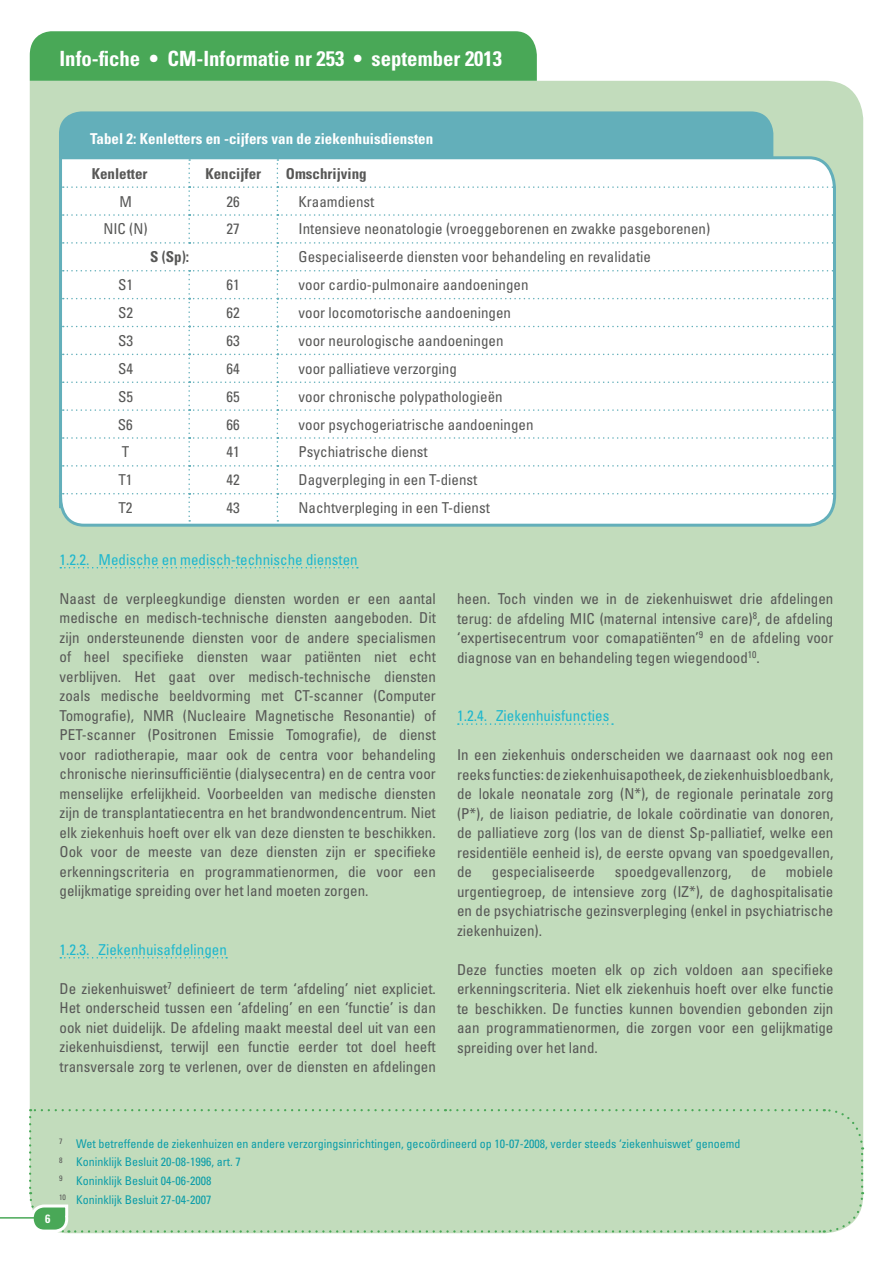
<style>
.page{position:relative;width:893px;height:1263px;background:#fff}
.page>*{position:absolute;margin:0;border:0;box-sizing:border-box;transform-origin:0 0}
.t1{font:700 condensed 21px "Univers LT Std";color:#fff}
.t2{font:condensed 15px/19.5px "Univers LT Std";color:#575756;text-align:justify}
.t3{font:condensed 15px "Univers LT Std";color:#1db7ce}
.t4{font:700 condensed 15px "Univers LT Std";color:#fff}
.t5{font:700 condensed 15px "Univers LT Std";color:#575756}
.t6{font:condensed 12px/18.6px "Univers LT Std";color:#0c9da9}
.t7{font:700 condensed 12px "Univers LT Std";color:#fff}
</style>
<div class="page">
<div style="left:30px;top:81px;width:833px;height:1027px;background:#c2dcbc"></div>
<div style="left:30px;top:31px;width:507px;height:50px;background:#49a857"></div>
<svg style="left:458px;top:723px;width:155px;height:2px"></svg>
<svg style="left:60px;top:567px;width:298px;height:1px"></svg>
<svg style="left:60px;top:957px;width:167px;height:1px"></svg>
<svg style="left:58px;top:155px;width:780px;height:373px;background:#a0cdc7"></svg>
<svg style="left:59px;top:111px;width:774px;height:411px"></svg>
<div style="left:28px;top:1108px;width:836px;height:126px;background:#c2dcbc"></div>
<hr style="left:0;top:1217px;width:38px;height:1px;background:#49a857">
<h1 class="t1" style="left:60px;top:46px;width:444px">Info-fiche • CM-Informatie nr 253 • september 2013</h1>
<p class="t4" style="left:90px;top:129px;width:345px">Tabel 2: Kenletters en -cijfers van de ziekenhuisdiensten</p>
<p class="t5" style="left:92px;top:164px;width:57px">Kenletter</p>
<p class="t5" style="left:205px;top:164px;width:57px">Kencijfer</p>
<p class="t5" style="left:286px;top:164px;width:82px">Omschrijving</p>
<p class="t2" style="left:119px;top:191px;width:14px">M</p>
<p class="t2" style="left:227px;top:191px;width:15px">26</p>
<p class="t2" style="left:299px;top:191px;width:77px">Kraamdienst</p>
<p class="t2" style="left:103px;top:219px;width:46px">NIC (N)</p>
<p class="t2" style="left:227px;top:219px;width:15px">27</p>
<p class="t2" style="left:299px;top:219px;width:413px">Intensieve neonatologie (vroeggeborenen en zwakke pasgeborenen)</p>
<p class="t5" style="left:150px;top:248px;width:41px">S (Sp):</p>
<p class="t2" style="left:299px;top:247px;width:354px">Gespecialiseerde diensten voor behandeling en revalidatie</p>
<p class="t2" style="left:118px;top:275px;width:16px">S1</p>
<p class="t2" style="left:227px;top:275px;width:15px">61</p>
<p class="t2" style="left:299px;top:275px;width:231px">voor cardio-pulmonaire aandoeningen</p>
<p class="t2" style="left:118px;top:303px;width:16px">S2</p>
<p class="t2" style="left:227px;top:303px;width:15px">62</p>
<p class="t2" style="left:299px;top:303px;width:214px">voor locomotorische aandoeningen</p>
<p class="t2" style="left:118px;top:331px;width:16px">S3</p>
<p class="t2" style="left:227px;top:331px;width:15px">63</p>
<p class="t2" style="left:299px;top:331px;width:206px">voor neurologische aandoeningen</p>
<p class="t2" style="left:118px;top:358px;width:16px">S4</p>
<p class="t2" style="left:227px;top:358px;width:15px">64</p>
<p class="t2" style="left:299px;top:358px;width:160px">voor palliatieve verzorging</p>
<p class="t2" style="left:118px;top:386px;width:16px">S5</p>
<p class="t2" style="left:227px;top:386px;width:15px">65</p>
<p class="t2" style="left:299px;top:386px;width:206px">voor chronische polypathologieën</p>
<p class="t2" style="left:118px;top:414px;width:16px">S6</p>
<p class="t2" style="left:226px;top:414px;width:15px">66</p>
<p class="t2" style="left:299px;top:414px;width:236px">voor psychogeriatrische aandoeningen</p>
<p class="t2" style="left:122px;top:442px;width:9px">T</p>
<p class="t2" style="left:226px;top:442px;width:15px">41</p>
<p class="t2" style="left:298px;top:442px;width:131px">Psychiatrische dienst</p>
<p class="t2" style="left:118px;top:470px;width:16px">T1</p>
<p class="t2" style="left:226px;top:470px;width:15px">42</p>
<p class="t2" style="left:298px;top:470px;width:180px">Dagverpleging in een T-dienst</p>
<p class="t2" style="left:118px;top:498px;width:16px">T2</p>
<p class="t2" style="left:226px;top:498px;width:15px">43</p>
<p class="t2" style="left:298px;top:498px;width:193px">Nachtverpleging in een T-dienst</p>
<p class="t3" style="left:60px;top:550px;width:300px">1.2.2. Medische en medisch-technische diensten</p>
<p class="t2" style="left:60px;top:588px;width:378px">Naast de verpleegkundige diensten worden er een aantal medische en medisch-technische diensten aangeboden. Dit zijn ondersteunende diensten voor de andere specialismen of heel specifieke diensten waar patiënten niet echt verblijven. Het gaat over medisch-technische diensten zoals medische beeldvorming met CT-scanner (Computer Tomografie), NMR (Nucleaire Magnetische Resonantie) of PET-scanner (Positronen Emissie Tomografie), de dienst voor radiotherapie, maar ook de centra voor behandeling chronische nierinsufficiëntie (dialysecentra) en de centra voor menselijke erfelijkheid. Voorbeelden van medische diensten zijn de transplantatiecentra en het brandwondencentrum. Niet elk ziekenhuis hoeft over elk van deze diensten te beschikken.<br>Ook voor de meeste van deze diensten zijn er specifieke erkenningscriteria en programmatienormen, die voor een gelijkmatige spreiding over het land moeten zorgen.</p>
<p class="t3" style="left:60px;top:940px;width:169px">1.2.3. Ziekenhuisafdelingen</p>
<p class="t2" style="left:60px;top:978px;width:378px">De ziekenhuiswet<sup>7</sup> definieert de term ‘afdeling’ niet expliciet.<br>Het onderscheid tussen een ‘afdeling’ en een ‘functie’ is dan ook niet duidelijk. De afdeling maakt meestal deel uit van een ziekenhuisdienst, terwijl een functie eerder tot doel heeft transversale zorg te verlenen, over de diensten en afdelingen</p>
<p class="t2" style="left:457px;top:589px;width:378px">heen. Toch vinden we in de ziekenhuiswet drie afdelingen terug: de afdeling MIC (maternal intensive care)<sup>8</sup>, de afdeling ‘expertisecentrum voor comapatiënten’<sup>9</sup> en de afdeling voor diagnose van en behandeling tegen wiegendood<sup>10</sup>.</p>
<p class="t3" style="left:457px;top:706px;width:154px">1.2.4. Ziekenhuisfuncties</p>
<p class="t2" style="left:457px;top:745px;width:378px">In een ziekenhuis onderscheiden we daarnaast ook nog een reeks functies: de ziekenhuisapotheek, de ziekenhuisbloedbank, de lokale neonatale zorg (N*), de regionale perinatale zorg (P*), de liaison pediatrie, de lokale coördinatie van donoren, de palliatieve zorg (los van de dienst Sp-palliatief, welke een residentiële eenheid is), de eerste opvang van spoedgevallen, de</p>
<p class="t2" style="left:457px;top:862px;width:378px;text-indent:329px">mobiele urgentiegroep, de intensieve zorg (IZ*), de daghospitalisatie en de psychiatrische gezinsverpleging (enkel in psychiatrische ziekenhuizen).</p>
<p class="t2" style="left:457px;top:959px;width:378px">Deze functies moeten elk op zich voldoen aan specifieke erkenningscriteria. Niet elk ziekenhuis hoeft over elke functie te beschikken. De functies kunnen bovendien gebonden zijn aan programmatienormen, die zorgen voor een gelijkmatige spreiding over het land.</p>
<p class="t2" style="left:492px;top:862px;width:105px">gespecialiseerde</p>
<p class="t2" style="left:615px;top:862px;width:118px">spoedgevallenzorg,</p>
<p class="t2" style="left:751px;top:862px;width:16px">de</p>
<p class="t7" style="left:45px;top:1211px;width:7px">6</p>
<p class="t6" style="left:59px;top:1134px;width:683px"><sup>7</sup> Wet betreffende de ziekenhuizen en andere verzorgingsinrichtingen, gecoördineerd op 10-07-2008, verder steeds ‘ziekenhuiswet’ genoemd <sup>8</sup> Koninklijk Besluit 20-08-1996, art. 7<br><sup>9</sup> Koninklijk Besluit 04-06-2008<br><sup>10</sup> Koninklijk Besluit 27-04-2007</p>
</div>
